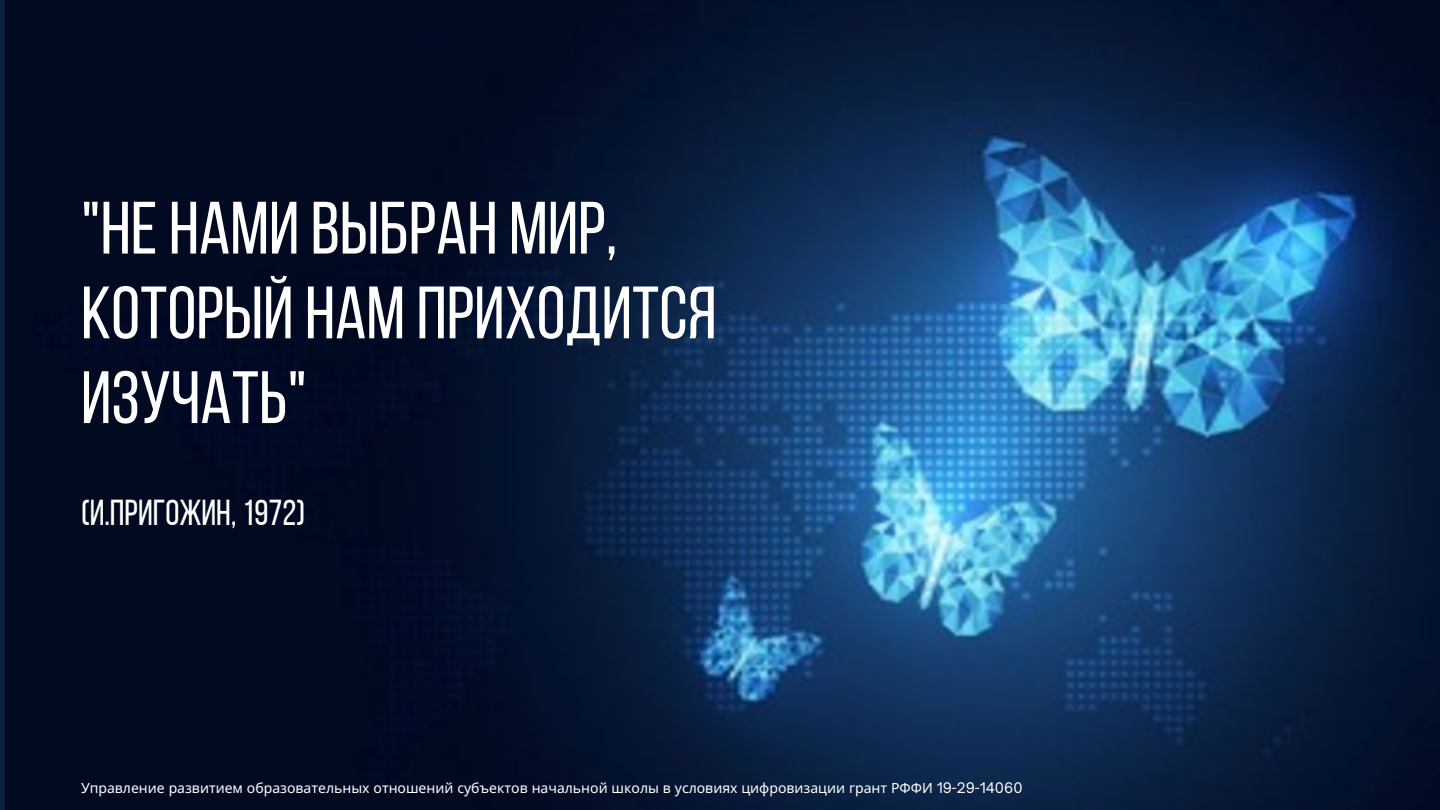
<style>
.page{position:relative;width:1440px;height:810px;background:#fff}
.page>*{position:absolute;margin:0;border:0;box-sizing:border-box;transform-origin:0 0}
.t1{font:74px/84.8px "Bebas Neue";color:#fff}
.t2{font:36px "Bebas Neue";color:#fff}
.t3{font:14px "Noto Sans";color:#fff}
.s1{font-family:"Open Sauce One"}
</style>
<div class="page">
<img style="left:5px;top:0;width:1435px;height:810px">
<p class="t1" style="left:81px;top:193px;width:538px">"Не нами выбран мир,</p>
<p class="t1" style="left:81px;top:277px;width:637px">который нам приходится изучать"</p>
<p class="t2" style="left:81px;top:498px;width:226px">(И.Пригожин, 1972)</p>
<p class="t3" style="left:81px;top:778px;width:943px">Управление развитием образовательных отношений субъектов начальной школы в условиях цифровизации грант РФФИ <span class="s1">19-29-14060</span></p>
</div>
